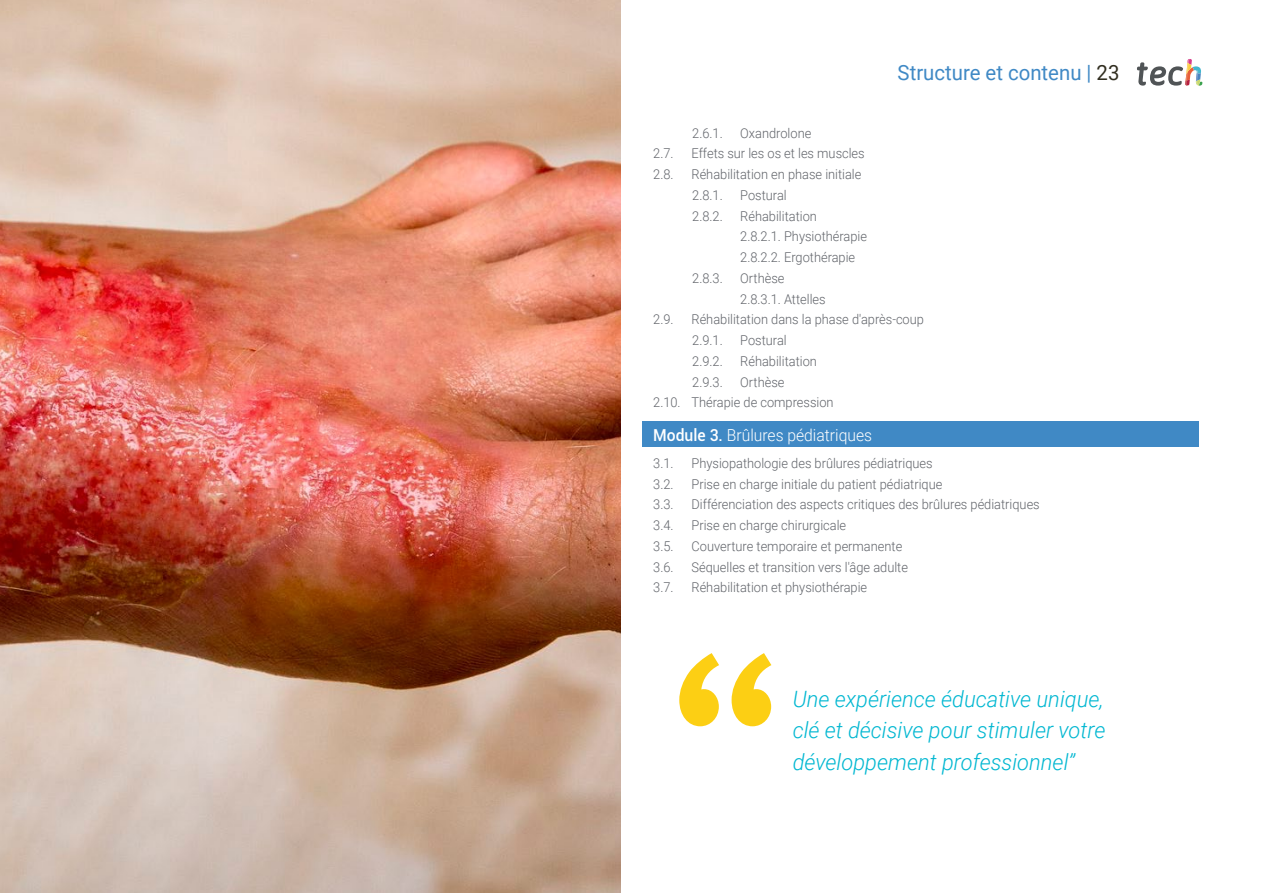
<style>
.page{position:relative;width:1263px;height:893px;background:#fff}
.page>*{position:absolute;margin:0;border:0;box-sizing:border-box;transform-origin:0 0}
.t1{font:italic 300 22.5px/31.5px "Roboto";color:#00b7d1;text-align:justify}
.t2{font:21px "Roboto";color:#4089c5}
.t3{font:300 16.5px "Roboto";color:#fff;scale:.95 1}
.t4{font:300 13.5px/20.7px "Roboto";color:#61646a;scale:.95 1}
.s1{color:#312e20}
.s2{font-weight:500}
</style>
<div class="page">
<img style="left:0;top:0;width:621px;height:893px">
<div style="left:642px;top:422px;width:557px;height:25px;background:#4089c5"></div>
<svg style="left:1137px;top:59px;width:65px;height:27px"></svg>
<svg style="left:679px;top:653px;width:92px;height:73px"></svg>
<p class="t4" style="left:692px;top:122px;width:34px">2.6.1.</p>
<p class="t4" style="left:740px;top:122px;width:76px">Oxandrolone</p>
<p class="t4" style="left:653px;top:143px;width:23px">2.7.</p>
<p class="t4" style="left:691px;top:143px;width:184px">Effets sur les os et les muscles</p>
<p class="t4" style="left:653px;top:164px;width:23px">2.8.</p>
<p class="t4" style="left:691px;top:164px;width:180px">Réhabilitation en phase initiale<br>2.8.1.</p>
<p class="t4" style="left:740px;top:184px;width:50px">Postural</p>
<p class="t4" style="left:692px;top:205px;width:34px">2.8.2.</p>
<p class="t4" style="left:740px;top:205px;width:135px">Réhabilitation<br>2.8.2.1. Physiothérapie<br>2.8.2.2. Ergothérapie</p>
<p class="t4" style="left:692px;top:267px;width:34px">2.8.3.</p>
<p class="t4" style="left:740px;top:267px;width:91px">Orthèse<br>2.8.3.1. Attelles</p>
<h2 class="t2" style="left:898px;top:57px;width:223px">Structure et contenu | <span class="s1">23</span></h2>
<p class="t4" style="left:653px;top:309px;width:23px">2.9.</p>
<p class="t4" style="left:691px;top:309px;width:246px">Réhabilitation dans la phase d'après-coup<br>2.9.1.</p>
<p class="t4" style="left:740px;top:330px;width:50px">Postural</p>
<p class="t4" style="left:692px;top:350px;width:34px">2.9.2.</p>
<p class="t4" style="left:740px;top:350px;width:82px">Réhabilitation</p>
<p class="t4" style="left:692px;top:371px;width:34px">2.9.3.</p>
<p class="t4" style="left:653px;top:371px;width:191px;text-indent:87px">Orthèse<br>2.10. Thérapie de compression</p>
<p class="t3" style="left:653px;top:423px;width:232px"><span class="s2">Module 3.</span> Brûlures pédiatriques</p>
<p class="t4" style="left:653px;top:452px;width:23px">3.1.</p>
<p class="t4" style="left:691px;top:452px;width:255px">Physiopathologie des brûlures pédiatriques</p>
<p class="t4" style="left:653px;top:473px;width:23px">3.2.</p>
<p class="t4" style="left:691px;top:473px;width:266px">Prise en charge initiale du patient pédiatrique</p>
<p class="t4" style="left:653px;top:494px;width:23px">3.3.</p>
<p class="t4" style="left:691px;top:494px;width:368px">Différenciation des aspects critiques des brûlures pédiatriques</p>
<p class="t4" style="left:653px;top:514px;width:23px">3.4.</p>
<p class="t4" style="left:691px;top:514px;width:164px">Prise en charge chirurgicale</p>
<p class="t4" style="left:653px;top:535px;width:23px">3.5.</p>
<p class="t4" style="left:691px;top:535px;width:223px">Couverture temporaire et permanente</p>
<p class="t4" style="left:653px;top:556px;width:23px">3.6.</p>
<p class="t4" style="left:691px;top:556px;width:229px">Séquelles et transition vers l'âge adulte</p>
<p class="t4" style="left:653px;top:577px;width:23px">3.7.</p>
<p class="t4" style="left:691px;top:577px;width:186px">Réhabilitation et physiothérapie</p>
<h1 class="t1" style="left:793px;top:682px;width:314px">Une expérience éducative unique, clé et décisive pour stimuler votre développement professionnel’’</h1>
</div>
